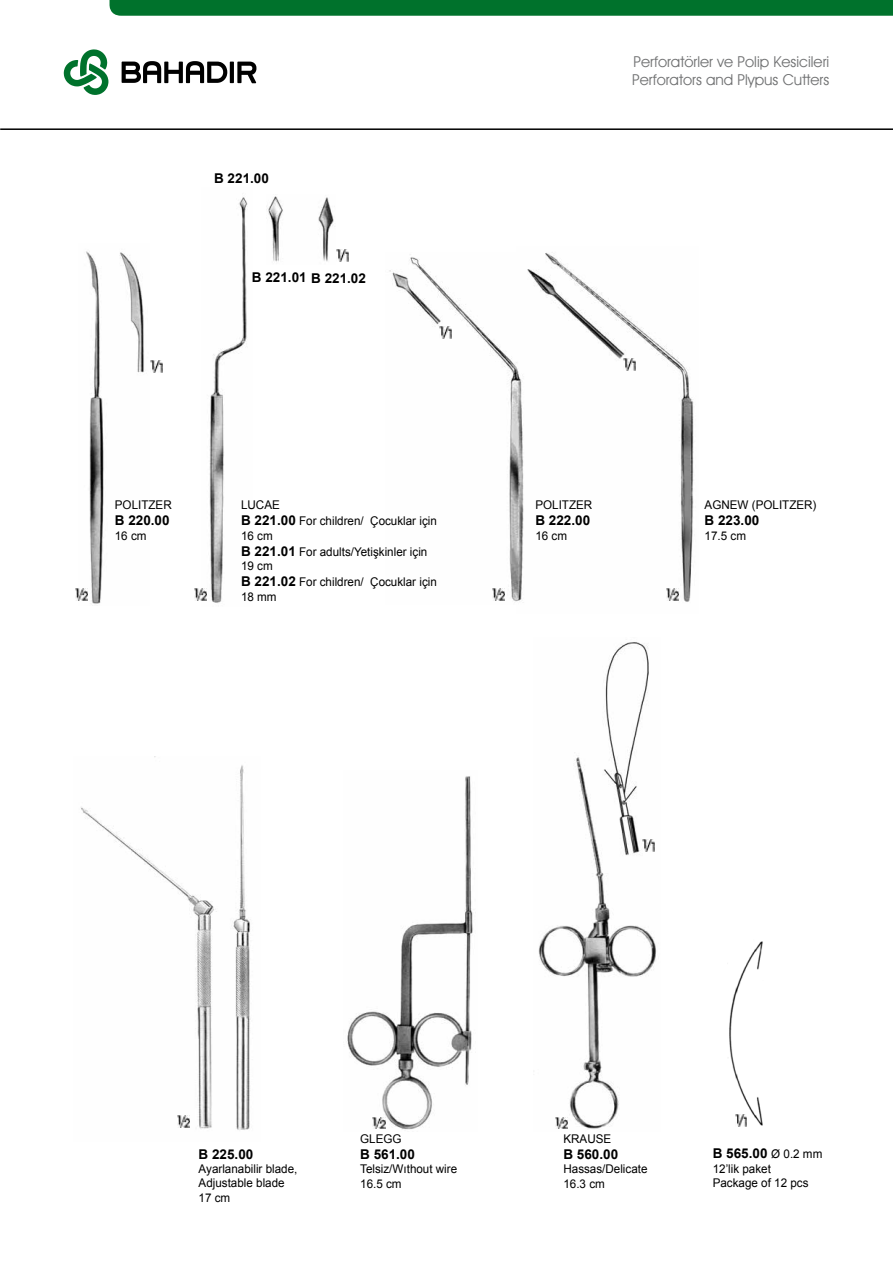
<style>
.page{position:relative;width:893px;height:1263px;background:#fff}
.page>*{position:absolute;margin:0;border:0;box-sizing:border-box;transform-origin:0 0}
.t1{font:15px/18px "Avant Garde IT Cby BT";color:#707172}
.t2{font:700 13.5px "Arial";color:#000}
.t3{font:12px/14.4px "Arial";color:#000}
.s1{font-weight:700;font-size:13.5px}
.s2{font-weight:400;font-size:12px}
</style>
<div class="page">
<div style="left:109px;top:0;width:784px;height:16px;background:#00722c"></div>
<svg style="left:64px;top:49px;width:44px;height:46px"></svg>
<svg style="left:122px;top:61px;width:134px;height:22px"></svg>
<hr style="left:0;top:128px;width:893px;height:2px;background:#000">
<img style="left:80px;top:756px;width:171px;height:374px">
<img style="left:201px;top:197px;width:47px;height:406px">
<img style="left:527px;top:253px;width:167px;height:349px">
<img style="left:79px;top:251px;width:65px;height:353px">
<img style="left:729px;top:941px;width:34px;height:185px">
<img style="left:347px;top:776px;width:126px;height:354px">
<img style="left:538px;top:642px;width:118px;height:487px">
<img style="left:389px;top:254px;width:135px;height:348px">
<img style="left:268px;top:196px;width:66px;height:66px">
<svg style="left:151px;top:361px;width:11px;height:12px"></svg>
<svg style="left:337px;top:249px;width:11px;height:12px"></svg>
<svg style="left:440px;top:327px;width:11px;height:12px"></svg>
<svg style="left:624px;top:359px;width:11px;height:12px"></svg>
<svg style="left:643px;top:840px;width:11px;height:11px"></svg>
<svg style="left:177px;top:1116px;width:13px;height:11px"></svg>
<svg style="left:735px;top:1115px;width:12px;height:12px"></svg>
<svg style="left:373px;top:1117px;width:12px;height:12px"></svg>
<svg style="left:556px;top:1117px;width:12px;height:12px"></svg>
<svg style="left:75px;top:588px;width:13px;height:12px"></svg>
<svg style="left:194px;top:588px;width:13px;height:12px"></svg>
<svg style="left:492px;top:588px;width:12px;height:12px"></svg>
<svg style="left:666px;top:588px;width:13px;height:12px"></svg>
<p class="t2" style="left:214px;top:169px;width:56px">B 221.00</p>
<p class="t2" style="left:252px;top:269px;width:116px">B 221.01 B 221.02</p>
<p class="t3" style="left:115px;top:498px;width:58px">POLITZER</p>
<p class="t2" style="left:115px;top:511px;width:56px">B 220.00</p>
<p class="t3" style="left:115px;top:528px;width:33px">16 cm</p>
<p class="t3" style="left:241px;top:497px;width:197px;line-height:16.2px">LUCAE<br><span class="s1">B 221.00</span> For children/ Çocuklar için</p>
<p class="t3" style="left:241px;top:527px;width:188px;line-height:16.2px">16 cm<br><span class="s1">B 221.01</span> For adults/Yetişkinler için</p>
<p class="t3" style="left:241px;top:558px;width:197px;line-height:16.2px">19 cm<br><span class="s1">B 221.02</span> For children/ Çocuklar için</p>
<p class="t3" style="left:241px;top:589px;width:37px">18 mm</p>
<p class="t1" style="left:632px;top:52px;width:198px">Perforatörler ve Polip Kesicileri<br>Perforators and Plypus Cutters</p>
<p class="t3" style="left:535px;top:498px;width:58px">POLITZER</p>
<p class="t2" style="left:535px;top:511px;width:56px">B 222.00</p>
<p class="t3" style="left:535px;top:528px;width:33px">16 cm</p>
<p class="t3" style="left:705px;top:498px;width:113px">AGNEW (POLITZER)</p>
<p class="t2" style="left:705px;top:511px;width:56px">B 223.00</p>
<p class="t3" style="left:705px;top:528px;width:43px">17.5 cm</p>
<p class="t2" style="left:199px;top:1145px;width:56px">B 225.00</p>
<p class="t3" style="left:199px;top:1162px;width:100px">Ayarlanabilir blade,<br>Adjustable blade<br>17 cm</p>
<p class="t3" style="left:360px;top:1131px;width:43px">GLEGG</p>
<p class="t2" style="left:360px;top:1145px;width:56px">B 561.00</p>
<p class="t3" style="left:360px;top:1162px;width:99px">Telsiz/Wıthout wire<br>16.5 cm</p>
<p class="t3" style="left:563px;top:1131px;width:49px">KRAUSE</p>
<p class="t2" style="left:563px;top:1145px;width:56px">B 560.00</p>
<p class="t3" style="left:563px;top:1162px;width:86px">Hassas/Delicate<br>16.3 cm</p>
<p class="t2" style="left:713px;top:1144px;width:111px">B 565.00 <span class="s2">Ø 0.2 mm</span></p>
<p class="t3" style="left:713px;top:1161px;width:97px">12’lik paket<br>Package of 12 pcs</p>
</div>
